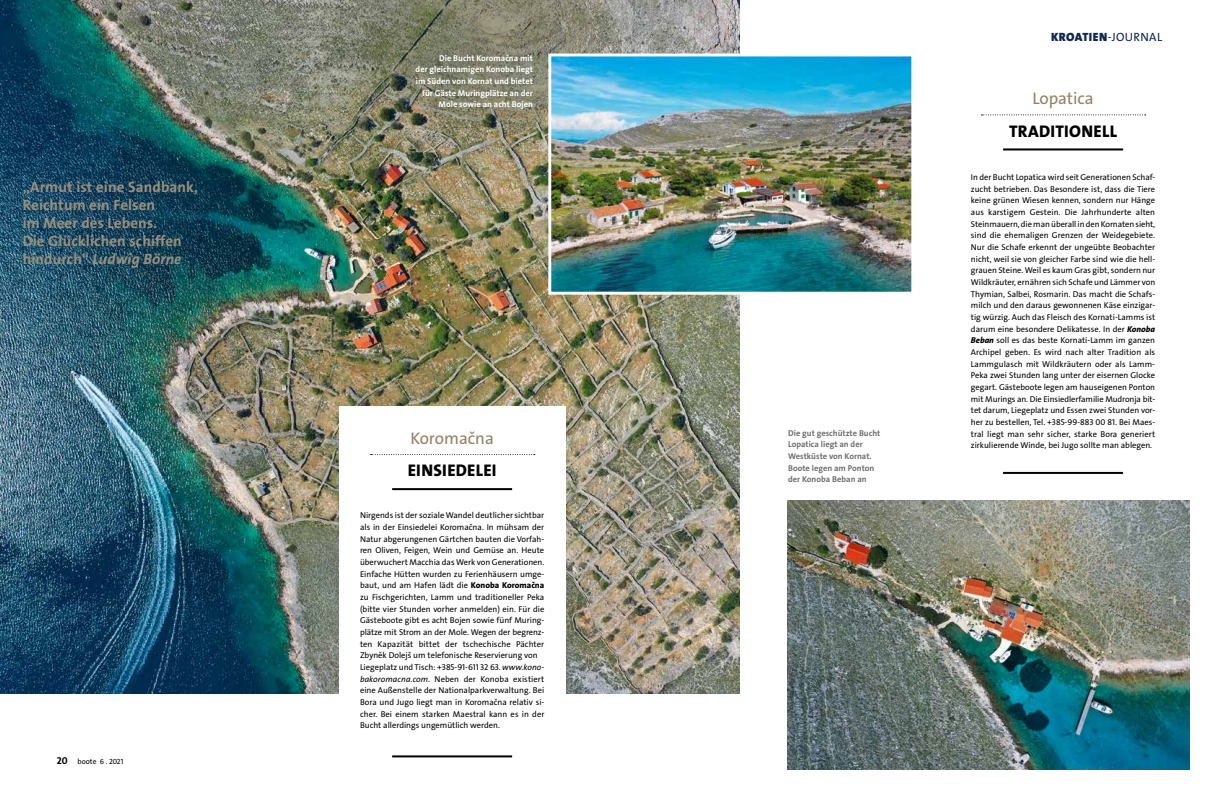
<style>
.page{position:relative;width:1219px;height:794px;background:#fff}
.page>*{position:absolute;margin:0;border:0;box-sizing:border-box;transform-origin:0 0}
.t1{font:17px "The Sans LP5 Plain";color:#948164}
.t2{font:16.9px "The Sans LP8 Ex Bld";letter-spacing:.015em;color:#000}
.t3{font:15px/18px "The Sans LP7 Bld";letter-spacing:.01em;color:#99917d}
.t4{font:15px "The Sans LP7 Bld IT";letter-spacing:.01em;color:#99917d}
.t5{font:900 12px "The Sans LP9";letter-spacing:.03em;color:#102851}
.t6{font:8.5px/11.7px "The Sans LP5 Plain";color:#000;text-align:justify}
.t7{font:8.5px/11.7px "The Sans LP7 Bld";color:#fff;text-align:right}
.t8{font:8.5px/11.7px "The Sans LP7 Bld";color:#706f6f}
.t9{font:7.5px "The Sans LP5 Plain";color:#000}
.s1{font-family:"The Sans LP7 Bld"}
.s2{font-family:"The Sans LP7 Bld";font-size:10px}
.s3{font-family:"The Sans LP8 Ex Bld"}
.s4{font-family:"The Sans LP5 Plain IT"}
.s5{font-family:"The Sans LP5 Plain";font-weight:400}
.s6{font-family:"The Sans LP8 Ex Bld IT"}
</style>
<div class="page">
<img style="left:0;top:0;width:740px;height:693px">
<svg style="left:981px;top:114px;width:165px;height:1px"></svg>
<hr style="left:1003px;top:148px;width:120px;height:2px;background:#000">
<hr style="left:1003px;top:472px;width:120px;height:2px;background:#000">
<div style="left:339px;top:407px;width:227px;height:375px;background:#fff"></div>
<svg style="left:371px;top:454px;width:164px;height:1px"></svg>
<hr style="left:392px;top:488px;width:120px;height:2px;background:#000">
<hr style="left:392px;top:755px;width:120px;height:2px;background:#000">
<img style="left:552px;top:58px;width:358px;height:233px">
<div style="left:548px;top:54px;width:366px;height:241px;border:3px solid #fff"></div>
<img style="left:787px;top:501px;width:403px;height:268px">
<h3 class="t3" style="left:23px;top:178px;width:177px">„Armut ist eine Sandbank,<br>Reichtum ein Felsen<br>im Meer des Lebens.<br>Die Glücklichen schiffen</h3>
<h3 class="t4" style="left:23px;top:249px;width:160px"><span class="s1">hindurch“</span> Ludwig Börne</h3>
<p class="t9" style="left:57px;top:756px;width:68px"><span class="s2">20</span> boote 6 . 2021</p>
<p class="t7" style="left:416px;top:52px;width:119px">Die Bucht Koromačna mit<br>der gleichnamigen Konoba liegt im Süden von Kornat und bietet für Gäste Muringplätze an der<br>Mole sowie an acht Bojen</p>
<h1 class="t1" style="left:410px;top:427px;width:85px">Koromačna</h1>
<h2 class="t2" style="left:408px;top:459px;width:90px">EINSIEDELEI</h2>
<p class="t6" style="left:360px;top:510px;width:186px;text-align:left">Nirgends ist der soziale Wandel deutlicher sichtbar als in der Einsiedelei Koromačna. In mühsam der Natur abgerungenen Gärtchen bauten die Vorfah&shy;ren Oliven, Feigen, Wein und Gemüse an. Heute überwuchert Macchia das Werk von Generationen.<br>Einfache Hütten wurden zu Ferienhäusern umge&shy;baut, und am Hafen lädt die <span class="s3">Konoba Koromačna </span>zu Fischgerichten, Lamm und traditioneller Peka (bitte vier Stunden vorher anmelden) ein. Für die Gästeboote gibt es acht Bojen sowie fünf Muring&shy;plätze mit Strom an der Mole. Wegen der begrenz&shy;ten Kapazität bittet der tschechische Pächter Zbyněk Dolejš um telefonische Reservierung von Liegeplatz und Tisch: +385-91-611 32 63. <span class="s4">www.kono&shy;bakoromacna.com</span>. Neben der Konoba existiert eine Außenstelle der Nationalparkverwaltung. Bei Bora und Jugo liegt man in Koromačna relativ si&shy;cher. Bei einem starken Maestral kann es in der Bucht allerdings ungemütlich werden.</p>
<p class="t8" style="left:788px;top:427px;width:94px">Die gut geschützte Bucht<br>Lopatica liegt an der<br>Westküste von Kornat.<br>Boote legen am Ponton der Konoba Beban an</p>
<h3 class="t5" style="left:1051px;top:29px;width:113px">KROATIEN<span class="s5">-JOURNAL</span></h3>
<h1 class="t1" style="left:1032px;top:87px;width:63px">Lopatica</h1>
<h2 class="t2" style="left:1009px;top:120px;width:109px">TRADITIONELL</h2>
<p class="t6" style="left:971px;top:171px;width:186px">In der Bucht Lopatica wird seit Generationen Schaf&shy;zucht betrieben. Das Besondere ist, dass die Tiere keine grünen Wiesen kennen, sondern nur Hänge aus karstigem Gestein. Die Jahrhunderte alten Steinmauern, die man überall in den Kornaten sieht, sind die ehemaligen Grenzen der Weidegebiete.<br>Nur die Schafe erkennt der ungeübte Beobachter nicht, weil sie von gleicher Farbe sind wie die hell&shy;grauen Steine. Weil es kaum Gras gibt, sondern nur Wildkräuter, ernähren sich Schafe und Lämmer von Thymian, Salbei, Rosmarin. Das macht die Schafs&shy;milch und den daraus gewonnenen Käse einzigar&shy;tig würzig. Auch das Fleisch des Kornati-Lamms ist darum eine besondere Delikatesse. In der <span class="s6">Konoba Beban</span> soll es das beste Kornati-Lamm im ganzen Archipel geben. Es wird nach alter Tradition als Lammgulasch mit Wildkräutern oder als Lamm-Peka zwei Stunden lang unter der eisernen Glocke gegart. Gästeboote legen am hauseigenen Ponton mit Murings an. Die Einsiedlerfamilie Mudronja bit&shy;tet darum, Liegeplatz und Essen zwei Stunden vor&shy;her zu bestellen, Tel. +385-99-883 00 81. Bei Maes&shy;tral liegt man sehr sicher, starke Bora generiert zirkulierende Winde, bei Jugo sollte man ablegen.</p>
</div>
